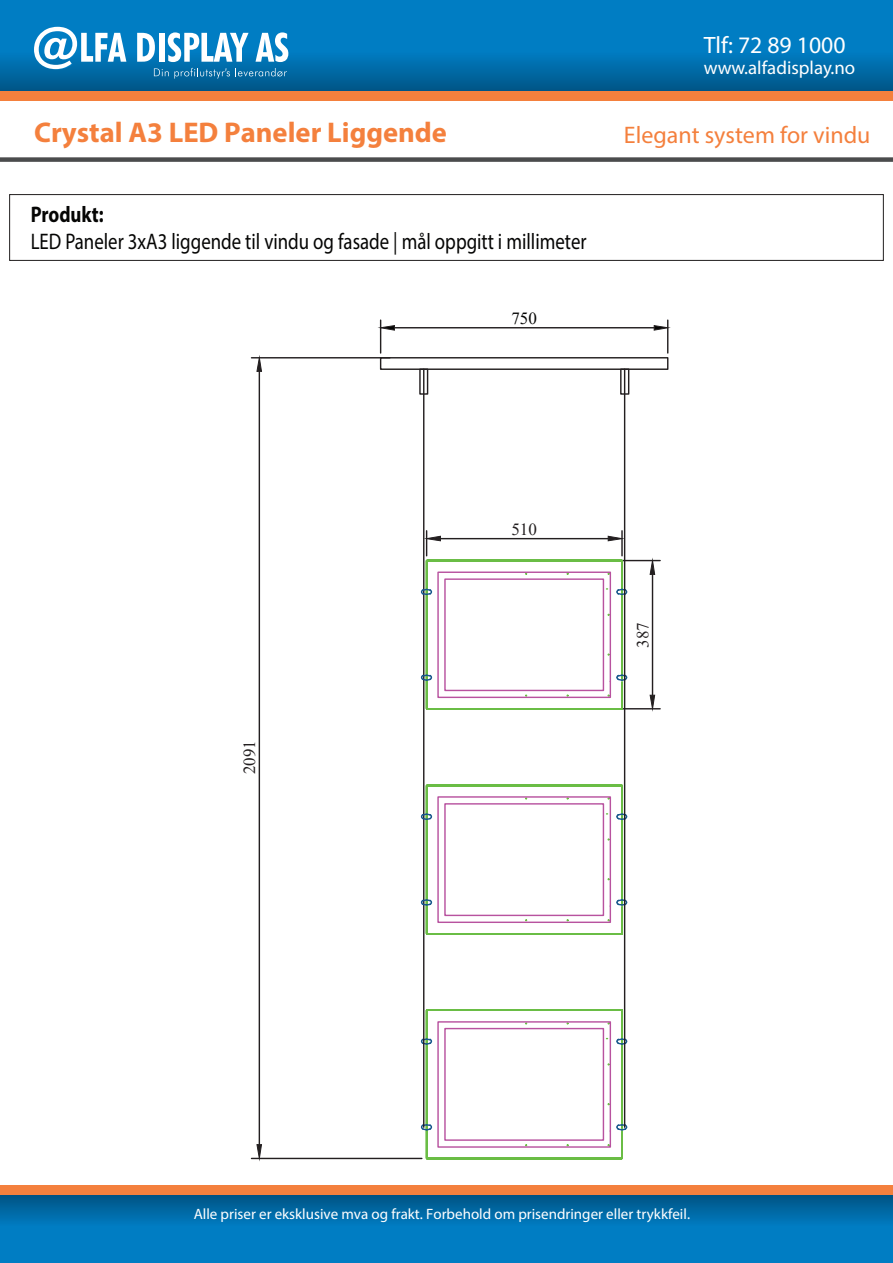
<style>
.page{position:relative;width:893px;height:1263px;background:#fff}
.page>*{position:absolute;margin:0;border:0;box-sizing:border-box;transform-origin:0 0}
.t1{font:700 28.5px "Myriad Pro";color:#f4803d}
.t2{font:24px "Myriad Pro";color:#f4803d}
.t3{font:23.7px "Myriad Pro";color:#fff}
.t4{font:22.65px "Myriad Pro";color:#050504;scale:.83 1}
.t5{font:700 22.65px "Myriad Pro";color:#050504;scale:.83 1}
.t6{font:18.9px "Myriad Pro";color:#fff}
.t7{font:16.95px "Times New Roman";color:#231f20}
.t8{font:16.95px "Times New Roman";color:#050504}
.t9{font:15px "Myriad Pro";color:#fff}
</style>
<div class="page">
<svg style="left:0;top:0;width:893px;height:92px;background:#0373b3"></svg>
<div style="left:0;top:157px;width:893px;height:5px;background:#4b4c4d"></div>
<svg style="left:34px;top:27px;width:92px;height:43px"></svg>
<svg style="left:137px;top:33px;width:18px;height:29px"></svg>
<div style="left:159px;top:33px;width:5px;height:29px;background:#fff"></div>
<svg style="left:168px;top:32px;width:81px;height:30px"></svg>
<svg style="left:256px;top:32px;width:32px;height:30px"></svg>
<svg style="left:154px;top:68px;width:133px;height:11px"></svg>
<div style="left:0;top:92px;width:893px;height:9px;background:#f4803d"></div>
<svg style="left:0;top:1195px;width:893px;height:68px;background:#0073b3"></svg>
<div style="left:0;top:1185px;width:893px;height:9px;background:#f4803d"></div>
<div style="left:9px;top:194px;width:875px;height:67px;border:1px solid #211e1e"></div>
<hr style="left:380px;top:320px;width:1px;height:33px;background:#231f20">
<hr style="left:667px;top:320px;width:1px;height:33px;background:#231f20">
<hr style="left:394px;top:327px;width:260px;height:1px;background:#231f20">
<svg style="left:381px;top:325px;width:14px;height:6px"></svg>
<svg style="left:653px;top:325px;width:15px;height:6px"></svg>
<hr style="left:251px;top:357px;width:139px;height:1px;background:#231f20">
<hr style="left:251px;top:1158px;width:171px;height:1px;background:#231f20">
<hr style="left:259px;top:371px;width:1px;height:773px;background:#231f20">
<svg style="left:256px;top:357px;width:6px;height:15px"></svg>
<svg style="left:256px;top:1144px;width:6px;height:14px"></svg>
<hr style="left:617px;top:560px;width:43px;height:1px;background:#231f20">
<hr style="left:617px;top:708px;width:43px;height:1px;background:#231f20">
<hr style="left:652px;top:574px;width:1px;height:121px;background:#231f20">
<svg style="left:649px;top:561px;width:6px;height:14px"></svg>
<svg style="left:649px;top:694px;width:6px;height:15px"></svg>
<svg style="left:420px;top:1009px;width:208px;height:151px"></svg>
<hr style="left:423px;top:369px;width:1px;height:758px;background:#231f20">
<svg style="left:420px;top:784px;width:208px;height:151px"></svg>
<svg style="left:420px;top:531px;width:208px;height:179px"></svg>
<div style="left:380px;top:357px;width:288px;height:13px;border:1px solid #231f20"></div>
<hr style="left:624px;top:369px;width:1px;height:758px;background:#231f20">
<div style="left:620px;top:368px;width:9px;height:27px;border:1px solid #231f20"></div>
<div style="left:419px;top:368px;width:9px;height:27px;border:1px solid #231f20"></div>
<h3 class="t3" style="left:704px;top:30px;width:143px">Tlf: 72 89 1000</h3>
<p class="t6" style="left:704px;top:56px;width:153px">www.alfadisplay.no</p>
<h1 class="t1" style="left:34px;top:114px;width:415px">Crystal A3 LED Paneler Liggende</h1>
<h2 class="t2" style="left:624px;top:120px;width:248px">Elegant system for vindu</h2>
<h3 class="t5" style="left:31px;top:200px;width:89px">Produkt:</h3>
<h3 class="t4" style="left:31px;top:228px;width:671px">LED Paneler 3xA3 liggende til vindu og fasade | mål oppgitt i millimeter</h3>
<p class="t8" style="left:511px;top:306px;width:27px">750</p>
<p class="t7" style="left:238px;top:774px;width:35px;rotate:-90deg">2091</p>
<p class="t7" style="left:511px;top:517px;width:27px">510</p>
<p class="t7" style="left:631px;top:647px;width:27px;rotate:-90deg">387</p>
<p class="t9" style="left:194px;top:1204px;width:498px">Alle priser er eksklusive mva og frakt. Forbehold om prisendringer eller trykkfeil.</p>
</div>
